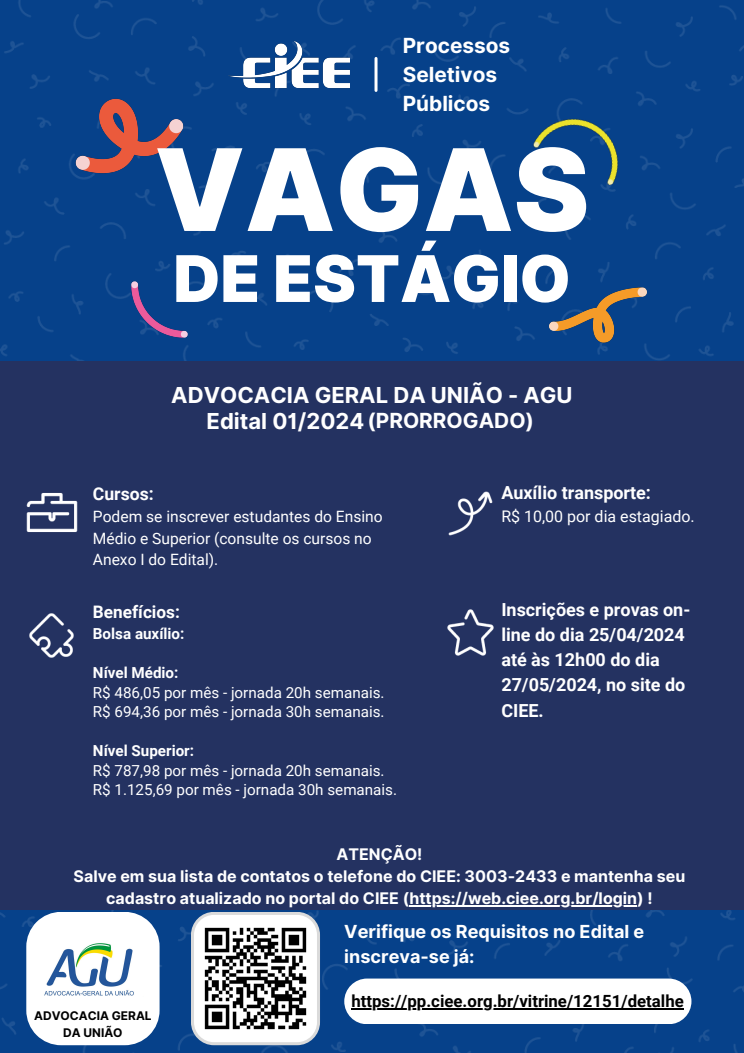
<style>
.page{position:relative;width:744px;height:1053px;background:#fff}
.page>*{position:absolute;margin:0;border:0;box-sizing:border-box;transform-origin:0 0}
.t1{font:900 113.68px "Inter";color:#fff}
.t2{font:900 64.24px "Inter";color:#fff}
.t3{font:700 22px "Inter";color:#fff}
.t4{font:700 20.8px/29.1px "Inter";color:#fff}
.t5{font:700 18px/25.2px "Roboto";color:#fff}
.t6{font:700 18px/25.2px "Inter";color:#fff}
.t7{font:700 17.6px "Roboto";color:#fff}
.t8{font:700 17.2px "Roboto";color:#fff}
.t9{font:700 16.8px "Roboto";color:#000}
.t10{font:700 16px/22.2px "Inter";color:#fff;text-align:center}
.t11{font:16px "Roboto";color:#fff}
.t12{font:15.6px/21.6px "Roboto";color:#fff}
.t13{font:15.2px "Roboto";color:#fff}
.t14{font:700 15.2px "Roboto";color:#fff}
.t15{font:700 11.92px/16.7px "Inter";color:#000;text-align:center}
</style>
<div class="page">
<div style="left:0;top:0;width:744px;height:1052px;background:#06418a"></div>
<div style="left:0;top:361px;width:743px;height:549px;background:#243261"></div>
<svg style="left:26px;top:911px;width:134px;height:134px"></svg>
<div style="left:344px;top:978px;width:347px;height:46px;background:#fff;border-radius:23px"></div>
<hr style="left:351px;top:1007px;width:333px;height:2px;background:#000">
<img style="left:26px;top:493px;width:52px;height:39px">
<img style="left:447px;top:609px;width:47px;height:47px">
<img style="left:448px;top:491px;width:45px;height:45px">
<img style="left:29px;top:613px;width:45px;height:45px">
<img style="left:547px;top:277px;width:101px;height:70px">
<img style="left:525px;top:103px;width:105px;height:102px">
<img style="left:74px;top:92px;width:110px;height:88px">
<img style="left:130px;top:277px;width:60px;height:63px">
<svg style="left:191px;top:911px;width:129px;height:134px"></svg>
<img style="left:229px;top:39px;width:120px;height:53px">
<hr style="left:375px;top:58px;width:3px;height:32px;background:#fff">
<img style="left:42px;top:923px;width:102px;height:88px">
<hr style="left:409px;top:905px;width:228px;height:1px;background:#fff">
<p class="t4" style="left:403px;top:31px;width:109px">Processos<br>Seletivos<br>Públicos</p>
<p class="t1" style="left:155px;top:121px;width:436px">VAGAS</p>
<h5 class="t2" style="left:173px;top:240px;width:399px">DE ESTÁGIO</h5>
<p class="t3" style="left:171px;top:382px;width:403px">ADVOCACIA GERAL DA UNIÃO - AGU</p>
<h5 class="t3" style="left:207px;top:408px;width:159px">Edital 01/2024</h5>
<h3 class="t4" style="left:367px;top:406px;width:168px">(PRORROGADO)</h3>
<p class="t7" style="left:93px;top:483px;width:62px">Cursos:</p>
<p class="t12" style="left:93px;top:506px;width:291px">Podem se inscrever estudantes do Ensino<br>Médio e Superior (consulte os cursos no<br>Anexo I do Edital).</p>
<h6 class="t8" style="left:93px;top:602px;width:89px">Benefícios:</h6>
<h6 class="t14" style="left:93px;top:625px;width:93px">Bolsa auxílio:</h6>
<p class="t14" style="left:93px;top:664px;width:87px">Nível Médio:</p>
<p class="t13" style="left:93px;top:683px;width:293px">R$ 486,05 por mês - jornada 20h semanais.</p>
<p class="t13" style="left:93px;top:703px;width:293px">R$ 694,36 por mês - jornada 30h semanais.</p>
<p class="t14" style="left:93px;top:742px;width:103px">Nível Superior:</p>
<p class="t13" style="left:93px;top:761px;width:293px">R$ 787,98 por mês - jornada 20h semanais.</p>
<p class="t13" style="left:93px;top:781px;width:306px">R$ 1.125,69 por mês - jornada 30h semanais.</p>
<p class="t5" style="left:501px;top:480px;width:151px">Auxílio transporte:</p>
<p class="t11" style="left:501px;top:507px;width:195px">R$ 10,00 por dia estagiado.</p>
<p class="t5" style="left:501px;top:597px;width:190px">Inscrições e provas on&shy;line do dia 25/04/2024 até às 12h00 do dia<br>27/05/2024, no site do<br>CIEE.</p>
<p class="t10" style="left:74px;top:843px;width:613px">ATENÇÃO!<br>Salve em sua lista de contatos o telefone do CIEE: 3003-2433 e mantenha seu cadastro atualizado no portal do CIEE (https://web.ciee.org.br/login) !</p>
<h5 class="t15" style="left:34px;top:1007px;width:119px">ADVOCACIA GERAL<br>DA UNIÃO</h5>
<h6 class="t6" style="left:344px;top:918px;width:301px">Verifique os Requisitos no Edital e inscreva-se já:</h6>
<p class="t9" style="left:351px;top:991px;width:334px">https://pp.ciee.org.br/vitrine/12151/detalhe</p>
</div>
